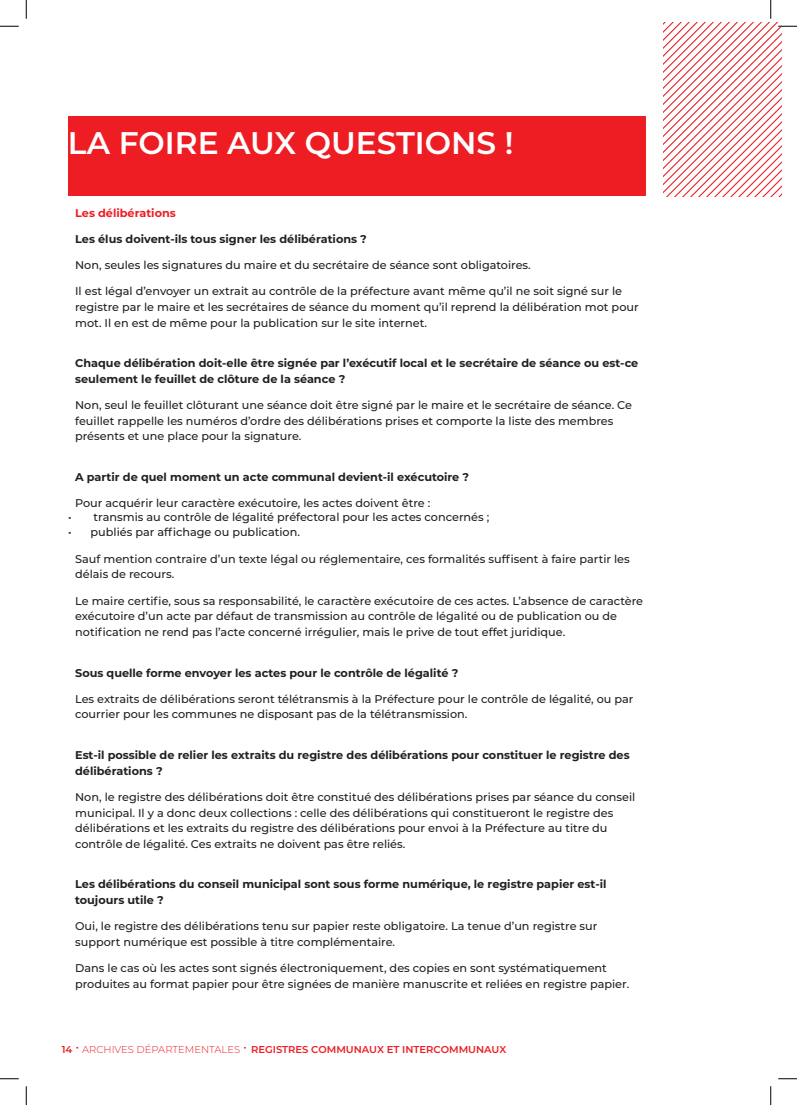
<style>
.page{position:relative;width:797px;height:1105px;background:#fff}
.page>*{position:absolute;margin:0;border:0;box-sizing:border-box;transform-origin:0 0}
.t1{font:600 31.25px "Montserrat";color:#fff}
.t2{font:500 11.25px/15.6px "Montserrat";color:#231f20}
.t3{font:700 11.25px/15.6px "Montserrat";color:#231f20}
.t4{font:700 11.25px "Montserrat";color:#ee1d23}
.t5{font:600 10px "Montserrat";color:#ee1d23}
.s1{font-weight:300;font-size:15px}
.s2{font-weight:300}
</style>
<div class="page">
<div style="left:68px;top:117px;width:577px;height:79px;background:#ee1d23"></div>
<svg style="left:0;top:25px;width:19px;height:2px"></svg>
<svg style="left:0;top:1078px;width:19px;height:1px"></svg>
<svg style="left:778px;top:1078px;width:19px;height:1px"></svg>
<svg style="left:25px;top:0;width:2px;height:19px"></svg>
<svg style="left:25px;top:1086px;width:2px;height:19px"></svg>
<svg style="left:663px;top:0;width:134px;height:196px"></svg>
<svg style="left:770px;top:1086px;width:1px;height:19px"></svg>
<p class="t1" style="left:68px;top:121px;width:447px">LA FOIRE AUX QUESTIONS !</p>
<p class="t4" style="left:75px;top:205px;width:102px">Les délibérations</p>
<p class="t3" style="left:75px;top:230px;width:293px">Les élus doivent-ils tous signer les délibérations ?</p>
<p class="t2" style="left:75px;top:257px;width:457px">Non, seules les signatures du maire et du secrétaire de séance sont obligatoires.</p>
<p class="t2" style="left:75px;top:283px;width:565px">Il est légal d’envoyer un extrait au contrôle de la préfecture avant même qu’il ne soit signé sur le registre par le maire et les secrétaires de séance du moment qu’il reprend la délibération mot pour mot. Il en est de même pour la publication sur le site internet.</p>
<p class="t3" style="left:75px;top:355px;width:564px">Chaque délibération doit-elle être signée par l’exécutif local et le secrétaire de séance ou est-ce seulement le feuillet de clôture de la séance ?</p>
<p class="t2" style="left:75px;top:397px;width:558px">Non, seul le feuillet clôturant une séance doit être signé par le maire et le secrétaire de séance. Ce feuillet rappelle les numéros d’ordre des délibérations prises et comporte la liste des membres présents et une place pour la signature.</p>
<p class="t3" style="left:75px;top:469px;width:395px">A partir de quel moment un acte communal devient-il exécutoire ?</p>
<p class="t2" style="left:75px;top:495px;width:356px">Pour acquérir leur caractère exécutoire, les actes doivent être :</p>
<p class="t2" style="left:68px;top:509px;width:423px">• transmis au contrôle de légalité préfectoral pour les actes concernés ;</p>
<p class="t2" style="left:68px;top:524px;width:233px">• publiés par affichage ou publication.</p>
<p class="t2" style="left:75px;top:550px;width:556px">Sauf mention contraire d’un texte légal ou réglementaire, ces formalités suffisent à faire partir les délais de recours.</p>
<p class="t2" style="left:75px;top:592px;width:569px">Le maire certifie, sous sa responsabilité, le caractère exécutoire de ces actes. L’absence de caractère exécutoire d’un acte par défaut de transmission au contrôle de légalité ou de publication ou de notification ne rend pas l’acte concerné irrégulier, mais le prive de tout effet juridique.</p>
<p class="t3" style="left:75px;top:664px;width:384px">Sous quelle forme envoyer les actes pour le contrôle de légalité ?</p>
<p class="t2" style="left:75px;top:690px;width:560px">Les extraits de délibérations seront télétransmis à la Préfecture pour le contrôle de légalité, ou par courrier pour les communes ne disposant pas de la télétransmission.</p>
<p class="t3" style="left:75px;top:747px;width:556px">Est-il possible de relier les extraits du registre des délibérations pour constituer le registre des délibérations ?</p>
<p class="t2" style="left:75px;top:789px;width:561px">Non, le registre des délibérations doit être constitué des délibérations prises par séance du conseil municipal. Il y a donc deux collections : celle des délibérations qui constitueront le registre des délibérations et les extraits du registre des délibérations pour envoi à la Préfecture au titre du contrôle de légalité. Ces extraits ne doivent pas être reliés.</p>
<p class="t3" style="left:75px;top:876px;width:533px">Les délibérations du conseil municipal sont sous forme numérique, le registre papier est-il toujours utile ?</p>
<p class="t2" style="left:75px;top:918px;width:524px">Oui, le registre des délibérations tenu sur papier reste obligatoire. La tenue d’un registre sur support numérique est possible à titre complémentaire.</p>
<p class="t2" style="left:75px;top:960px;width:555px">Dans le cas où les actes sont signés électroniquement, des copies en sont systématiquement produites au format papier pour être signées de manière manuscrite et reliées en registre papier.</p>
<p class="t5" style="left:62px;top:1042px;width:446px">14 <span class="s1">•</span> <span class="s2">ARCHIVES DÉPARTEMENTALES</span> <span class="s1">•</span> REGISTRES COMMUNAUX ET INTERCOMMUNAUX</p>
</div>
